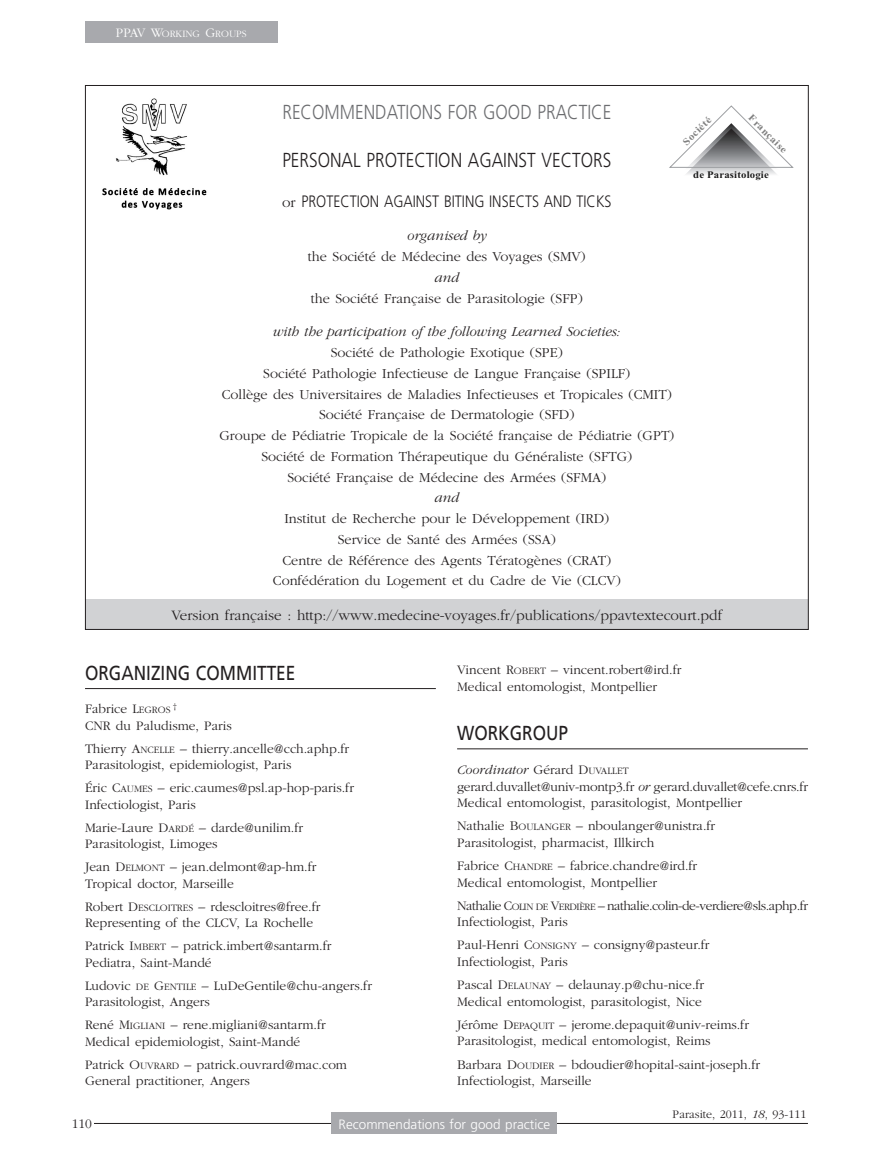
<style>
.page{position:relative;width:893px;height:1149px;background:#fff}
.page>*{position:absolute;margin:0;border:0;box-sizing:border-box;transform-origin:0 0}
.t1{font:300 20.25px "Frutiger";color:#231f20;scale:.85 1}
.t2{font:300 20.25px "Frutiger";color:#6c6d70;scale:.85 1}
.t3{font:20.25px "Frutiger";color:#231f20;scale:.85 1}
.t4{font:300 16.5px "Frutiger";color:#231f20;scale:.85 1}
.t5{font:300 15px "Garamond";color:#231f20}
.t6{font:300 14.25px/20.7px "Garamond";color:#231f20;text-align:center}
.t7{font:italic 300 14.25px "Garamond";color:#231f20}
.t8{font:300 13.5px/16.5px "Garamond";color:#231f20}
.t9{font:300 13.5px/16.6px "Garamond";letter-spacing:-.035em;color:#231f20}
.t10{font:300 13.5px "Frutiger";color:#fff}
.t11{font:300 12px "Garamond";color:#231f20}
.t12{font:300 10.2px "Garamond";color:#fff}
.t13{font:700 10.05px "Times New Roman";color:#808080;scale:1.1 1}
.t14{font:700 10.05px "Times New Roman";letter-spacing:.015em;color:#1a1a1a;scale:1.07 1}
.s1{font-size:13.5px}
.s2{font-family:"Garamond";font-size:15px}
.s3{font-size:10.2px}
.s4{font-style:italic}
</style>
<div class="page">
<div style="left:85px;top:21px;width:192px;height:22px;background:#a8a9ad"></div>
<hr style="left:85px;top:1122px;width:723px;height:1px;background:#231f20">
<div style="left:64px;top:1106px;width:30px;height:23px;background:#fff"></div>
<div style="left:332px;top:1112px;width:225px;height:21px;background:#a8a9ad"></div>
<svg style="left:669px;top:105px;width:125px;height:69px"></svg>
<hr style="left:85px;top:688px;width:351px;height:1px;background:#231f20">
<hr style="left:457px;top:748px;width:351px;height:1px;background:#231f20">
<div style="left:85px;top:599px;width:723px;height:30px;background:#d1d2d4"></div>
<img style="left:102px;top:98px;width:105px;height:112px">
<p class="t12" style="left:116px;top:28px;width:132px"><span class="s1">PPAV W</span>ORKING <span class="s1">G</span>ROUPS</p>
<h1 class="t2" style="left:282px;top:100px;width:388px">RECOMMENDATIONS FOR GOOD PRACTICE</h1>
<h1 class="t1" style="left:282px;top:148px;width:389px">PERSONAL PROTECTION AGAINST VECTORS</h1>
<p class="t4" style="left:282px;top:192px;width:389px"><span class="s2">or</span> PROTECTION AGAINST BITING INSECTS AND TICKS</p>
<p class="t7" style="left:407px;top:228px;width:81px">organised by</p>
<p class="t6" style="left:308px;top:246px;width:279px">the Société de Médecine des Voyages (SMV)</p>
<p class="t7" style="left:434px;top:270px;width:26px">and</p>
<p class="t6" style="left:311px;top:288px;width:274px">the Société Française de Parasitologie (SFP)</p>
<p class="t7" style="left:273px;top:324px;width:349px">with the participation of the following Learned Societies:</p>
<p class="t6" style="left:219px;top:342px;width:457px">Société de Pathologie Exotique (SPE)<br>Société Pathologie Infectieuse de Langue Française (SPILF)<br>Collège des Universitaires de Maladies Infectieuses et Tropicales (CMIT)<br>Société Française de Dermatologie (SFD)<br>Groupe de Pédiatrie Tropicale de la Société française de Pédiatrie (GPT)<br>Société de Formation Thérapeutique du Généraliste (SFTG)<br>Société Française de Médecine des Armées (SFMA)</p>
<p class="t7" style="left:434px;top:490px;width:26px">and</p>
<p class="t6" style="left:273px;top:508px;width:350px">Institut de Recherche pour le Développement (IRD)<br>Service de Santé des Armées (SSA)<br>Centre de Référence des Agents Tératogènes (CRAT)<br>Confédération du Logement et du Cadre de Vie (CLCV)</p>
<p class="t13" style="left:679px;top:139px;width:34px;rotate:-45deg">Société</p>
<p class="t13" style="left:755px;top:111px;width:47px;rotate:45deg">Française</p>
<p class="t14" style="left:693px;top:167px;width:72px">de Parasitologie</p>
<p class="t5" style="left:172px;top:606px;width:552px">Version française : http://www.medecine-voyages.fr/publications/ppavtextecourt.pdf</p>
<h1 class="t3" style="left:85px;top:660px;width:249px">ORGANIZING COMMITTEE</h1>
<p class="t8" style="left:85px;top:701px;width:148px">Fabrice L<span class="s3">EGROS</span> <sup>†<br></sup>CNR du Paludisme, Paris</p>
<p class="t8" style="left:85px;top:740px;width:266px">Thierry A<span class="s3">NCELLE</span> – thierry.ancelle@cch.aphp.fr<br>Parasitologist, epidemiologist, Paris</p>
<p class="t8" style="left:85px;top:779px;width:270px">Éric C<span class="s3">AUMES</span> – eric.caumes@psl.ap-hop-paris.fr<br>Infectiologist, Paris</p>
<p class="t8" style="left:85px;top:819px;width:219px">Marie-Laure D<span class="s3">ARDÉ</span> – darde@unilim.fr<br>Parasitologist, Limoges</p>
<p class="t8" style="left:85px;top:858px;width:233px">Jean D<span class="s3">ELMONT</span> – jean.delmont@ap-hm.fr<br>Tropical doctor, Marseille</p>
<p class="t8" style="left:85px;top:898px;width:237px">Robert D<span class="s3">ESCLOITRES</span> – rdescloitres@free.fr<br>Representing of the CLCV, La Rochelle</p>
<p class="t8" style="left:85px;top:937px;width:248px">Patrick I<span class="s3">MBERT</span> – patrick.imbert@santarm.fr<br>Pediatra, Saint-Mandé</p>
<p class="t8" style="left:85px;top:977px;width:288px">Ludovic <span class="s3">DE</span> G<span class="s3">ENTILE</span> – LuDeGentile@chu-angers.fr<br>Parasitologist, Angers</p>
<p class="t8" style="left:85px;top:1016px;width:242px">René M<span class="s3">IGLIANI</span> – rene.migliani@santarm.fr<br>Medical epidemiologist, Saint-Mandé</p>
<p class="t8" style="left:85px;top:1055px;width:263px">Patrick O<span class="s3">UVRARD</span> – patrick.ouvrard@mac.com<br>General practitioner, Angers</p>
<p class="t8" style="left:457px;top:661px;width:226px">Vincent R<span class="s3">OBERT</span> – vincent.robert@ird.fr<br>Medical entomologist, Montpellier</p>
<h1 class="t3" style="left:457px;top:721px;width:132px">WORKGROUP</h1>
<p class="t8" style="left:457px;top:761px;width:352px"><span class="s4">Coordinator</span> Gérard D<span class="s3">UVALLET </span>gerard.duvallet@univ-montp3.fr <span class="s4">or</span> gerard.duvallet@cefe.cnrs.fr<br>Medical entomologist, parasitologist, Montpellier</p>
<p class="t8" style="left:457px;top:817px;width:260px">Nathalie B<span class="s3">OULANGER</span> – nboulanger@unistra.fr<br>Parasitologist, pharmacist, Illkirch</p>
<p class="t8" style="left:457px;top:857px;width:242px">Fabrice C<span class="s3">HANDRE</span> – fabrice.chandre@ird.fr<br>Medical entomologist, Montpellier</p>
<p class="t9" style="left:457px;top:897px;width:352px">Nathalie C<span class="s3">OLIN DE</span> V<span class="s3">ERDIÈRE</span> – nathalie.colin-de-verdiere@sls.aphp.fr<br>Infectiologist, Paris</p>
<p class="t8" style="left:457px;top:936px;width:254px">Paul-Henri C<span class="s3">ONSIGNY</span> – consigny@pasteur.fr<br>Infectiologist, Paris</p>
<p class="t8" style="left:457px;top:976px;width:249px">Pascal D<span class="s3">ELAUNAY</span> – delaunay.p@chu-nice.fr<br>Medical entomologist, parasitologist, Nice</p>
<p class="t8" style="left:457px;top:1016px;width:293px">Jérôme D<span class="s3">EPAQUIT</span> – jerome.depaquit@univ-reims.fr<br>Parasitologist, medical entomologist, Reims</p>
<p class="t8" style="left:457px;top:1055px;width:304px">Barbara D<span class="s3">OUDIER</span> – bdoudier@hopital-saint-joseph.fr<br>Infectiologist, Marseille</p>
<p class="t8" style="left:72px;top:1115px;width:22px">110</p>
<p class="t10" style="left:339px;top:1116px;width:213px">Recommendations for good practice</p>
<p class="t11" style="left:673px;top:1107px;width:135px">Parasite, 2011, <span class="s4">18</span>, 93-111</p>
</div>
